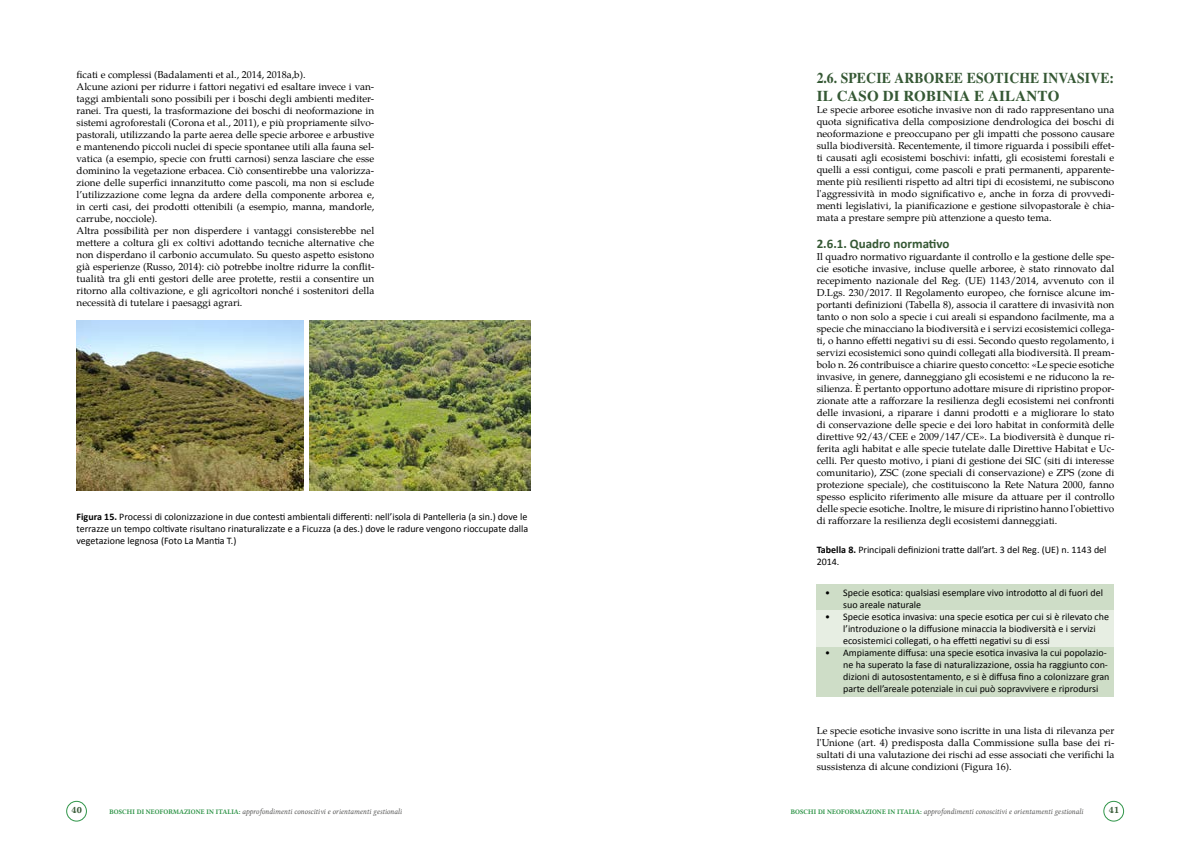
<style>
.page{position:relative;width:1191px;height:842px;background:#fff}
.page>*{position:absolute;margin:0;border:0;box-sizing:border-box;transform-origin:0 0}
.t1{font:700 15px/18px "Te X Gyre Termes";letter-spacing:.015em;color:#355834;scale:.91 1}
.t2{font:700 13px "Calibri";color:#355834}
.t3{font:10px/12px "Te X Gyre Pagella";color:#000;text-align:justify}
.t4{font:10px/12px "Calibri";color:#000}
.t5{font:10px "Lin Libertine B";color:#355834}
.t6{font:8px "Lin Libertine I";color:#575756;scale:.95 1}
.s1{font-weight:700}
.s2{font-family:"Lin Libertine B";font-size:7px;color:#309549}
</style>
<div class="page">
<div style="left:1103px;top:801px;width:21px;height:20px;border:1px solid #309549;border-radius:50%"></div>
<div style="left:66px;top:801px;width:21px;height:20px;border:1px solid #309549;border-radius:50%"></div>
<img style="left:309px;top:320px;width:221px;height:170px">
<img style="left:77px;top:320px;width:226px;height:170px">
<div style="left:816px;top:647px;width:297px;height:50px;background:#ceddc7"></div>
<div style="left:816px;top:610px;width:297px;height:37px;background:#e7eee3"></div>
<div style="left:816px;top:585px;width:297px;height:25px;background:#ceddc7"></div>
<p class="t3" style="left:77px;top:68px;width:299px;text-align:left">ficati e complessi (Badalamenti et al., 2014, 2018a,b).<br>Alcune azioni per ridurre i fattori negativi ed esaltare invece i van&shy;taggi ambientali sono possibili per i boschi degli ambienti mediter&shy;ranei. Tra questi, la trasformazione dei boschi di neoformazione in sistemi agroforestali (Corona et al., 2011), e più propriamente silvo&shy;pastorali, utilizzando la parte aerea delle specie arboree e arbustive e mantenendo piccoli nuclei di specie spontanee utili alla fauna sel&shy;vatica (a esempio, specie con frutti carnosi) senza lasciare che esse dominino la vegetazione erbacea. Ciò consentirebbe una valorizza&shy;zione delle superfici innanzitutto come pascoli, ma non si esclude l’utilizzazione come legna da ardere della componente arborea e, in certi casi, dei prodotti ottenibili (a esempio, manna, mandorle, carrube, nocciole).<br>Altra possibilità per non disperdere i vantaggi consisterebbe nel mettere a coltura gli ex coltivi adottando tecniche alternative che non disperdano il carbonio accumulato. Su questo aspetto esistono già esperienze (Russo, 2014): ciò potrebbe inoltre ridurre la conflit&shy;tualità tra gli enti gestori delle aree protette, restii a consentire un ritorno alla coltivazione, e gli agricoltori nonché i sostenitori della necessità di tutelare i paesaggi agrari.</p>
<p class="t4" style="left:77px;top:510px;width:453px;text-align:justify"><span class="s1">Figura 15.</span> Processi di colonizzazione in due contesti ambientali differenti: nell’isola di Pantelleria (a sin.) dove le terrazze un tempo coltivate risultano rinaturalizzate e a Ficuzza (a des.) dove le radure vengono rioccupate dalla vegetazione legnosa (Foto La Mantia T.)</p>
<h1 class="t1" style="left:816px;top:68px;width:328px">2.6. SPECIE ARBOREE ESOTICHE INVASIVE:<br>IL CASO DI ROBINIA E AILANTO</h1>
<p class="t3" style="left:816px;top:103px;width:299px">Le specie arboree esotiche invasive non di rado rappresentano una quota significativa della composizione dendrologica dei boschi di neoformazione e preoccupano per gli impatti che possono causare sulla biodiversità. Recentemente, il timore riguarda i possibili effet&shy;ti causati agli ecosistemi boschivi: infatti, gli ecosistemi forestali e quelli a essi contigui, come pascoli e prati permanenti, apparente&shy;mente più resilienti rispetto ad altri tipi di ecosistemi, ne subiscono l'aggressività in modo significativo e, anche in forza di provvedi&shy;menti legislativi, la pianificazione e gestione silvopastorale è chia&shy;mata a prestare sempre più attenzione a questo tema.</p>
<h2 class="t2" style="left:816px;top:235px;width:134px">2.6.1. Quadro normativo</h2>
<p class="t3" style="left:816px;top:250px;width:299px">Il quadro normativo riguardante il controllo e la gestione delle spe&shy;cie esotiche invasive, incluse quelle arboree, è stato rinnovato dal recepimento nazionale del Reg. (UE) 1143/2014, avvenuto con il D.Lgs. 230/2017. Il Regolamento europeo, che fornisce alcune im&shy;portanti definizioni (Tabella 8), associa il carattere di invasività non tanto o non solo a specie i cui areali si espandono facilmente, ma a specie che minacciano la biodiversità e i servizi ecosistemici collega&shy;ti, o hanno effetti negativi su di essi. Secondo questo regolamento, i servizi ecosistemici sono quindi collegati alla biodiversità. Il pream&shy;bolo n. 26 contribuisce a chiarire questo concetto: «Le specie esotiche invasive, in genere, danneggiano gli ecosistemi e ne riducono la re&shy;silienza. È pertanto opportuno adottare misure di ripristino propor&shy;zionate atte a rafforzare la resilienza degli ecosistemi nei confronti delle invasioni, a riparare i danni prodotti e a migliorare lo stato di conservazione delle specie e dei loro habitat in conformità delle direttive 92/43/CEE e 2009/147/CE». La biodiversità è dunque ri&shy;ferita agli habitat e alle specie tutelate dalle Direttive Habitat e Uc&shy;celli. Per questo motivo, i piani di gestione dei SIC (siti di interesse comunitario), ZSC (zone speciali di conservazione) e ZPS (zone di protezione speciale), che costituiscono la Rete Natura 2000, fanno spesso esplicito riferimento alle misure da attuare per il controllo delle specie esotiche. Inoltre, le misure di ripristino hanno l'obiettivo di rafforzare la resilienza degli ecosistemi danneggiati.</p>
<p class="t4" style="left:816px;top:544px;width:291px"><span class="s1">Tabella 8.</span> Principali definizioni tratte dall’art. 3 del Reg. (UE) n. 1143 del<br>2014.</p>
<p class="t4" style="left:843px;top:586px;width:261px;text-indent:-18px">• Specie esotica: qualsiasi esemplare vivo introdotto al di fuori del suo areale naturale</p>
<p class="t4" style="left:843px;top:610px;width:267px;text-indent:-18px">• Specie esotica invasiva: una specie esotica per cui si è rilevato che l’introduzione o la diffusione minaccia la biodiversità e i servizi ecosistemici collegati, o ha effetti negativi su di essi</p>
<p class="t4" style="left:843px;top:646px;width:268px;text-indent:-18px">• Ampiamente diffusa: una specie esotica invasiva la cui popolazio&shy;ne ha superato la fase di naturalizzazione, ossia ha raggiunto con&shy;dizioni di autosostentamento, e si è diffusa fino a colonizzare gran parte dell’areale potenziale in cui può sopravvivere e riprodursi</p>
<p class="t3" style="left:816px;top:724px;width:299px">Le specie esotiche invasive sono iscritte in una lista di rilevanza per l'Unione (art. 4) predisposta dalla Commissione sulla base dei ri&shy;sultati di una valutazione dei rischi ad esse associati che verifichi la sussistenza di alcune condizioni (Figura 16).</p>
<p class="t5" style="left:71px;top:803px;width:12px">40</p>
<p class="t6" style="left:110px;top:807px;width:309px"><span class="s2">BOSCHI DI NEOFORMAZIONE IN ITALIA:</span> approfondimenti conoscitivi e orientamenti gestionali</p>
<p class="t6" style="left:791px;top:807px;width:309px"><span class="s2">BOSCHI DI NEOFORMAZIONE IN ITALIA:</span> approfondimenti conoscitivi e orientamenti gestionali</p>
<p class="t5" style="left:1108px;top:803px;width:12px">41</p>
</div>
